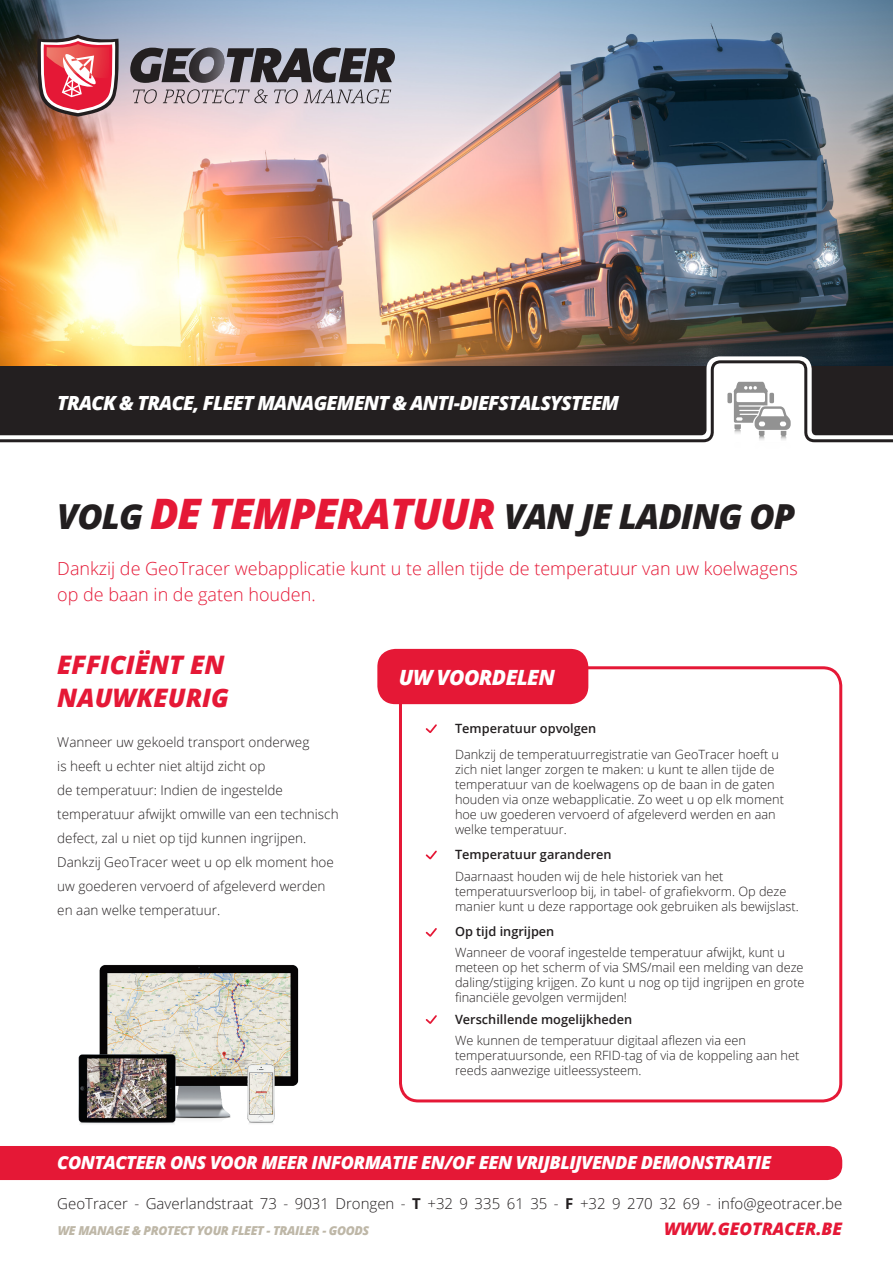
<style>
.page{position:relative;width:893px;height:1263px;background:#fff}
.page>*{position:absolute;margin:0;border:0;box-sizing:border-box;transform-origin:0 0}
.t1{font:italic 800 34.5px "Open Sans";letter-spacing:-.03em;color:#231f20}
.t2{font:italic 800 25.5px "Open Sans";color:#e51836}
.t3{font:italic 800 21px "Open Sans";letter-spacing:-.03em;color:#fff}
.t4{font:italic 800 19.5px "Open Sans";letter-spacing:-.04em;color:#fff}
.t5{font:300 18px/25.5px "Open Sans";color:#e51836}
.t6{font:italic 800 18px "Open Sans";letter-spacing:-.03em;color:#fff}
.t7{font:italic 800 17.25px "Open Sans";color:#e51836}
.t8{font:300 15px "Open Sans";color:#231f20}
.t9{font:300 13.5px/24px "Open Sans";color:#231f20}
.t10{font:300 12.75px/15px "Open Sans";color:#231f20}
.t11{font:600 12.75px "Open Sans";color:#231f20}
.t12{font:italic 800 12.3px "Open Sans";letter-spacing:-.03em;color:#beb7a7}
.s1{font-size:42px;color:#e51836}
.s2{font-weight:700}
</style>
<div class="page">
<img style="left:0;top:0;width:893px;height:356px">
<svg style="left:0;top:356px;width:893px;height:400px"></svg>
<svg style="left:733px;top:444px;width:58px;height:6px"></svg>
<svg style="left:0;top:359px;width:893px;height:85px;background:#4f4946"></svg>
<div style="left:377px;top:649px;width:211px;height:55px;background:#e51836;border-radius:18px"></div>
<div style="left:399px;top:666px;width:443px;height:436px;border:3px solid #e51836;border-radius:18px"></div>
<svg style="left:426px;top:724px;width:11px;height:9px"></svg>
<svg style="left:426px;top:850px;width:11px;height:9px"></svg>
<svg style="left:426px;top:928px;width:11px;height:9px"></svg>
<svg style="left:426px;top:1015px;width:11px;height:9px"></svg>
<div style="left:0;top:1146px;width:842px;height:34px;background:#e51836"></div>
<svg style="left:133px;top:89px;width:24px;height:14px"></svg>
<svg style="left:163px;top:89px;width:105px;height:14px"></svg>
<svg style="left:274px;top:89px;width:24px;height:14px"></svg>
<svg style="left:304px;top:89px;width:87px;height:14px"></svg>
<svg style="left:36px;top:35px;width:84px;height:82px;background:#c5656f"></svg>
<svg style="left:130px;top:48px;width:265px;height:35px;background:#626067"></svg>
<img style="left:78px;top:965px;width:221px;height:159px">
<p class="t4" style="left:57px;top:388px;width:563px">TRACK &amp; TRACE, FLEET MANAGEMENT &amp; ANTI-DIEFSTALSYSTEEM</p>
<p class="t1" style="left:57px;top:490px;width:739px">VOLG <span class="s1">DE TEMPERATUUR</span> VAN JE LADING OP</p>
<p class="t5" style="left:57px;top:555px;width:742px">Dankzij de GeoTracer webapplicatie kunt u te allen tijde de temperatuur van uw koelwagens op de baan in de gaten houden.</p>
<p class="t2" style="left:57px;top:645px;width:169px">EFFICIËNT EN</p>
<p class="t2" style="left:57px;top:678px;width:173px">NAUWKEURIG</p>
<p class="t9" style="left:57px;top:729px;width:283px">Wanneer uw gekoeld transport onderweg<br>is heeft u echter niet altijd zicht op<br>de temperatuur: Indien de ingestelde temperatuur afwijkt omwille van een technisch defect, zal u niet op tijd kunnen ingrijpen.<br>Dankzij GeoTracer weet u op elk moment hoe uw goederen vervoerd of afgeleverd werden en aan welke temperatuur.</p>
<p class="t3" style="left:399px;top:661px;width:158px">UW VOORDELEN</p>
<p class="t11" style="left:455px;top:720px;width:143px">Temperatuur opvolgen</p>
<p class="t10" style="left:455px;top:746px;width:331px">Dankzij de temperatuurregistratie van GeoTracer hoeft u zich niet langer zorgen te maken: u kunt te allen tijde de temperatuur van de koelwagens op de baan in de gaten houden via onze webapplicatie. Zo weet u op elk moment hoe uw goederen vervoerd of afgeleverd werden en aan welke temperatuur.</p>
<p class="t11" style="left:455px;top:846px;width:158px">Temperatuur garanderen</p>
<p class="t10" style="left:455px;top:868px;width:345px">Daarnaast houden wij de hele historiek van het temperatuursverloop bij, in tabel- of grafiekvorm. Op deze manier kunt u deze rapportage ook gebruiken als bewijslast.</p>
<p class="t11" style="left:455px;top:923px;width:101px">Op tijd ingrijpen</p>
<p class="t10" style="left:455px;top:945px;width:351px">Wanneer de vooraf ingestelde temperatuur afwijkt, kunt u meteen op het scherm of via SMS/mail een melding van deze daling/stijging krijgen. Zo kunt u nog op tijd ingrijpen en grote financiële gevolgen vermijden!</p>
<p class="t11" style="left:455px;top:1010px;width:179px">Verschillende mogelijkheden</p>
<p class="t10" style="left:455px;top:1032px;width:346px">We kunnen de temperatuur digitaal aflezen via een temperatuursonde, een RFID-tag of via de koppeling aan het reeds aanwezige uitleessysteem.</p>
<p class="t6" style="left:57px;top:1149px;width:715px">CONTACTEER ONS VOOR MEER INFORMATIE EN/OF EEN VRIJBLIJVENDE DEMONSTRATIE</p>
<p class="t8" style="left:57px;top:1193px;width:786px">GeoTracer - Gaverlandstraat 73 - 9031 Drongen - <span class="s2">T</span> +32 9 335 61 35 - <span class="s2">F</span> +32 9 270 32 69 - info@geotracer.be</p>
<p class="t12" style="left:58px;top:1221px;width:313px">WE MANAGE &amp; PROTECT YOUR FLEET - TRAILER - GOODS</p>
<p class="t7" style="left:664px;top:1215px;width:180px">WWW.GEOTRACER.BE</p>
</div>
